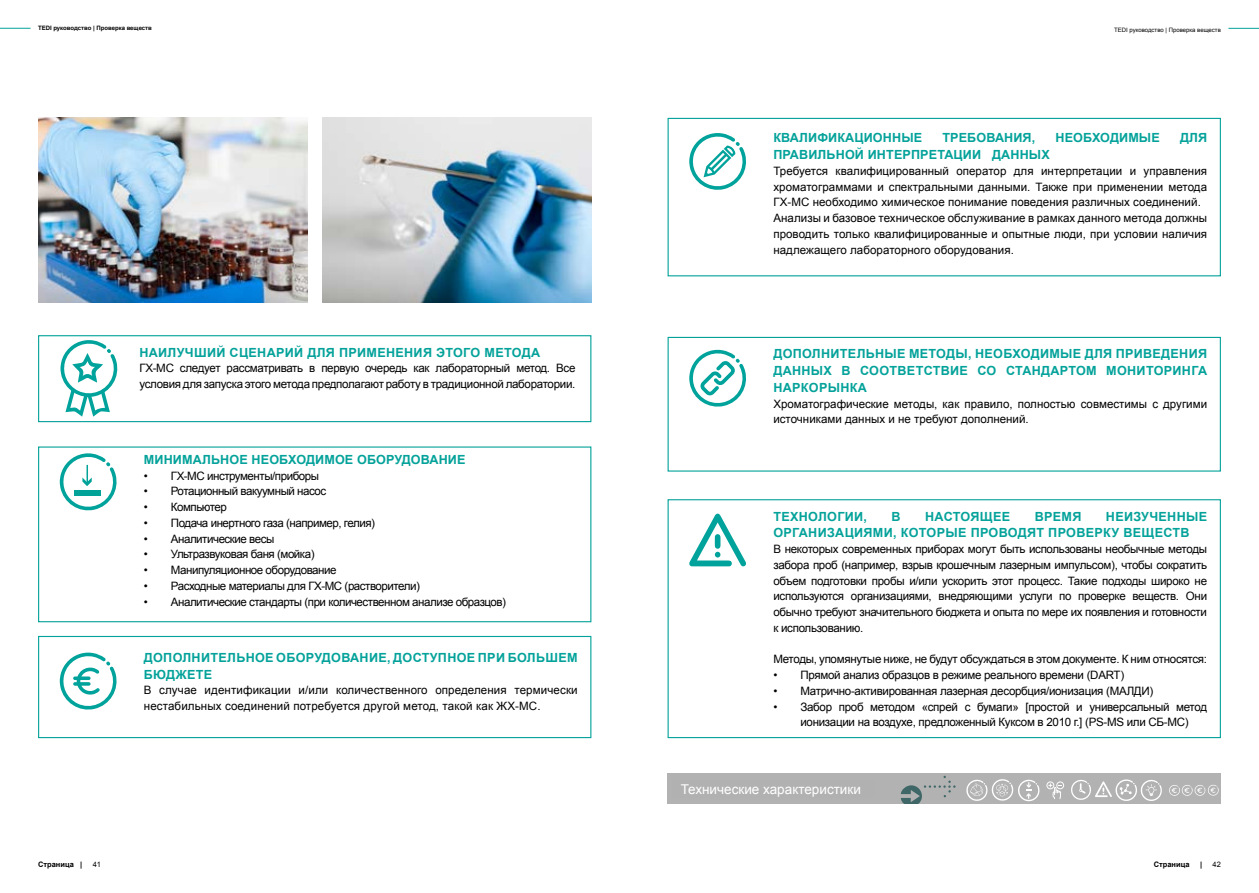
<style>
.page{position:relative;width:1259px;height:893px;background:#fff}
.page>*{position:absolute;margin:0;border:0;box-sizing:border-box;transform-origin:0 0}
.t1{font:13.5px "Arial";color:#fff}
.t2{font:300 13.5px "Helvetica";color:#fff}
.t3{font:700 12.6px/16.8px "Arial";letter-spacing:.025em;color:#04a29a}
.t4{font:11.55px/15.8px "Arial";letter-spacing:-.025em;color:#000}
.t5{font:11.55px/15.8px "Arial";letter-spacing:.005em;color:#000}
.t6{font:11.55px/15.8px "Arial";letter-spacing:.01em;color:#000}
.t7{font:11.55px/15.8px "Arial";color:#000}
.t8{font:700 7.5px "Arial";color:#000}
.t9{font:7.5px "Arial";color:#000}
.t10{font:700 6px "Arial";color:#000}
.t11{font:6px "Arial";color:#000}
</style>
<div class="page">
<img style="left:38px;top:118px;width:269px;height:184px">
<img style="left:322px;top:118px;width:269px;height:184px">
<svg style="left:689px;top:350px;width:57px;height:57px"></svg>
<div style="left:667px;top:773px;width:554px;height:31px;background:#b3b2b2"></div>
<svg style="left:1046px;top:781px;width:18px;height:18px"></svg>
<svg style="left:900px;top:776px;width:55px;height:28px"></svg>
<svg style="left:966px;top:779px;width:74px;height:23px"></svg>
<svg style="left:1071px;top:779px;width:91px;height:22px"></svg>
<svg style="left:1169px;top:785px;width:50px;height:11px"></svg>
<svg style="left:60px;top:653px;width:57px;height:57px"></svg>
<div style="left:38px;top:636px;width:553px;height:102px;border:1px solid #04a29a"></div>
<svg style="left:61px;top:340px;width:57px;height:77px"></svg>
<div style="left:38px;top:335px;width:553px;height:87px;border:1px solid #04a29a"></div>
<div style="left:667px;top:337px;width:554px;height:135px;border:1px solid #04a29a"></div>
<svg style="left:60px;top:453px;width:57px;height:58px"></svg>
<div style="left:38px;top:446px;width:553px;height:176px;border:1px solid #04a29a"></div>
<svg style="left:689px;top:514px;width:57px;height:53px"></svg>
<div style="left:667px;top:499px;width:554px;height:239px;border:1px solid #04a29a"></div>
<svg style="left:689px;top:133px;width:57px;height:57px"></svg>
<div style="left:667px;top:118px;width:554px;height:158px;border:1px solid #04a29a"></div>
<hr style="left:0;top:28px;width:31px;height:1px;background:#04a29a">
<hr style="left:1228px;top:28px;width:31px;height:1px;background:#04a29a">
<p class="t10" style="left:38px;top:24px;width:115px">TEDI руководство | Проверка веществ</p>
<p class="t11" style="left:1114px;top:26px;width:108px">TEDI руководство | Проверка веществ</p>
<p class="t3" style="left:139px;top:344px;width:402px">НАИЛУЧШИЙ СЦЕНАРИЙ ДЛЯ ПРИМЕНЕНИЯ ЭТОГО МЕТОДА</p>
<p class="t4" style="left:139px;top:361px;width:437px">ГХ-МС следует рассматривать в первую очередь как лабораторный метод. Все условия для запуска этого метода предполагают работу в традиционной лаборатории.</p>
<p class="t3" style="left:144px;top:451px;width:323px">МИНИМАЛЬНОЕ НЕОБХОДИМОЕ ОБОРУДОВАНИЕ</p>
<p class="t4" style="left:144px;top:468px;width:177px">• ГХ-МС инструменты/приборы</p>
<p class="t4" style="left:144px;top:484px;width:184px">• Ротационный вакуумный насос</p>
<p class="t4" style="left:144px;top:499px;width:85px">• Компьютер</p>
<p class="t4" style="left:144px;top:515px;width:233px">• Подача инертного газа (например, гелия)</p>
<p class="t4" style="left:144px;top:531px;width:132px">• Аналитические весы</p>
<p class="t4" style="left:144px;top:547px;width:172px">• Ультразвуковая баня (мойка)</p>
<p class="t4" style="left:144px;top:562px;width:194px">• Манипуляционное оборудование</p>
<p class="t4" style="left:144px;top:578px;width:277px">• Расходные материалы для ГХ-МС (растворители)</p>
<p class="t4" style="left:144px;top:594px;width:364px">• Аналитические стандарты (при количественном анализе образцов)</p>
<p class="t3" style="left:144px;top:649px;width:435px">ДОПОЛНИТЕЛЬНОЕ ОБОРУДОВАНИЕ, ДОСТУПНОЕ ПРИ БОЛЬШЕМ<br>БЮДЖЕТЕ</p>
<p class="t6" style="left:144px;top:682px;width:435px">В случае идентификации и/или количественного определения термически нестабильных соединений потребуется другой метод, такой как ЖХ-МС.</p>
<p class="t3" style="left:773px;top:130px;width:150px">КВАЛИФИКАЦИОННЫЕ</p>
<p class="t3" style="left:942px;top:130px;width:94px">ТРЕБОВАНИЯ,</p>
<p class="t3" style="left:1055px;top:130px;width:106px">НЕОБХОДИМЫЕ</p>
<p class="t3" style="left:1180px;top:130px;width:29px">ДЛЯ</p>
<p class="t3" style="left:773px;top:147px;width:278px">ПРАВИЛЬНОЙ ИНТЕРПРЕТАЦИИ ДАННЫХ</p>
<p class="t5" style="left:773px;top:163px;width:435px">Требуется квалифицированный оператор для интерпретации и управления хроматограммами и спектральными данными. Также при применении метода ГХ-МС необходимо химическое понимание поведения различных соединений.<br>Анализы и базовое техническое обслуживание в рамках данного метода должны проводить только квалифицированные и опытные люди, при условии наличия надлежащего лабораторного оборудования.</p>
<p class="t3" style="left:773px;top:346px;width:435px;text-align:justify">ДОПОЛНИТЕЛЬНЫЕ МЕТОДЫ, НЕОБХОДИМЫЕ ДЛЯ ПРИВЕДЕНИЯ ДАННЫХ В СООТВЕТСТВИЕ СО СТАНДАРТОМ МОНИТОРИНГА НАРКОРЫНКА</p>
<p class="t7" style="left:773px;top:396px;width:435px">Хроматографические методы, как правило, полностью совместимы с другими источниками данных и не требуют дополнений.</p>
<p class="t3" style="left:773px;top:508px;width:95px">ТЕХНОЛОГИИ,</p>
<p class="t3" style="left:891px;top:508px;width:11px">В</p>
<p class="t3" style="left:925px;top:508px;width:86px">НАСТОЯЩЕЕ</p>
<p class="t3" style="left:1034px;top:508px;width:48px">ВРЕМЯ</p>
<p class="t3" style="left:773px;top:508px;width:435px;text-indent:332px">НЕИЗУЧЕННЫЕ<br>ОРГАНИЗАЦИЯМИ, КОТОРЫЕ ПРОВОДЯТ ПРОВЕРКУ ВЕЩЕСТВ</p>
<p class="t4" style="left:773px;top:541px;width:435px;text-align:justify">В некоторых современных приборах могут быть использованы необычные методы забора проб (например, взрыв крошечным лазерным импульсом), чтобы сократить объем подготовки пробы и/или ускорить этот процесс. Такие подходы широко не используются организациями, внедряющими услуги по проверке веществ. Они обычно требуют значительного бюджета и опыта по мере их появления и готовности к использованию.</p>
<p class="t4" style="left:773px;top:652px;width:435px">Методы, упомянутые ниже, не будут обсуждаться в этом документе. К ним относятся:</p>
<p class="t4" style="left:773px;top:667px;width:352px">• Прямой анализ образцов в режиме реального времени (DART)</p>
<p class="t4" style="left:773px;top:683px;width:381px">• Матрично-активированная лазерная десорбция/ионизация (МАЛДИ)</p>
<p class="t4" style="left:800px;top:699px;width:408px;text-indent:-27px">• Забор проб методом «спрей с бумаги» [простой и универсальный метод ионизации на воздухе, предложенный Куксом в 2010 г.] (PS-MS или СБ-МС)</p>
<p class="t1" style="left:681px;top:780px;width:182px">Технические характеристики</p>
<p class="t2" style="left:677px;top:778px;width:189px">TECHNICAL SPECIFICATIONS</p>
<p class="t8" style="left:38px;top:859px;width:46px">Страница |</p>
<p class="t9" style="left:93px;top:859px;width:10px">41</p>
<p class="t8" style="left:1153px;top:859px;width:37px">Страница</p>
<p class="t8" style="left:1200px;top:859px;width:4px">|</p>
<p class="t9" style="left:1212px;top:859px;width:10px">42</p>
</div>
